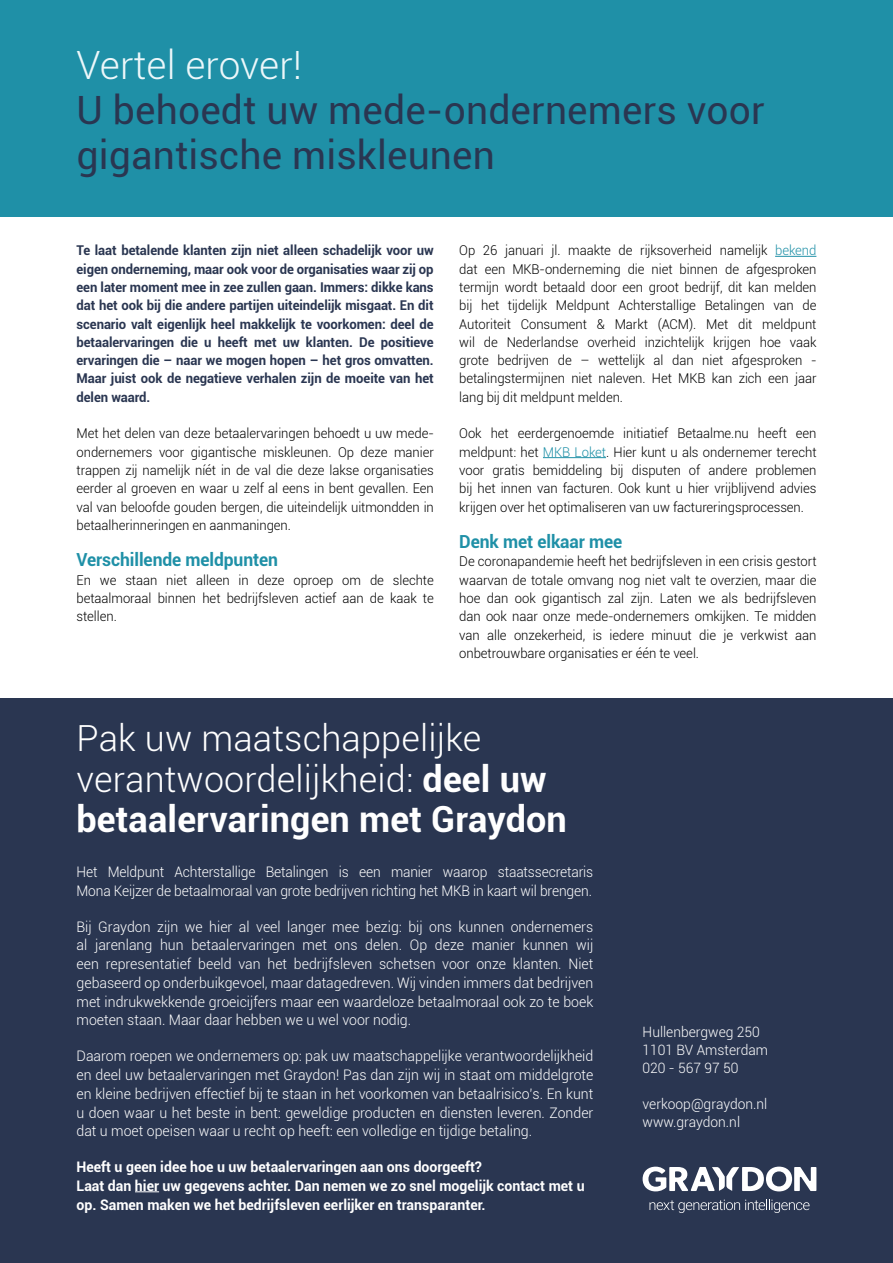
<style>
.page{position:relative;width:893px;height:1263px;background:#fff}
.page>*{position:absolute;margin:0;border:0;box-sizing:border-box;transform-origin:0 0}
.t1{font:39px/45px "Roboto";letter-spacing:.005em;color:#2a3651}
.t2{font:300 39px "Roboto";letter-spacing:.005em;color:#ecf7fa}
.t3{font:300 36px/40.5px "Roboto";letter-spacing:.005em;color:#fff}
.t4{font:700 18px "Roboto";letter-spacing:-.005em;color:#1f90a7}
.t5{font:300 14.55px/18.8px "Roboto";letter-spacing:-.01em;color:#fff;text-align:justify}
.t6{font:700 14.55px/18.8px "Roboto";color:#fff}
.t7{font:300 14.55px/18.8px "Roboto";letter-spacing:-.01em;color:#fff;scale:.95 1}
.t8{font:300 14.25px/18px "Roboto";color:#fff}
.t9{font:300 13.5px/18.3px "Roboto";letter-spacing:-.005em;color:#000;text-align:justify}
.t10{font:700 13.5px/18.3px "Roboto";letter-spacing:-.005em;color:#2a3651;text-align:justify}
.s1{color:#1f90a7}
.s2{font-weight:700}
</style>
<div class="page">
<div style="left:0;top:0;width:893px;height:217px;background:#1f90a7"></div>
<hr style="left:775px;top:256px;width:41px;height:1px;background:#1f90a7">
<hr style="left:543px;top:457px;width:63px;height:1px;background:#1f90a7">
<div style="left:0;top:698px;width:893px;height:565px;background:#2a3651"></div>
<svg style="left:135px;top:1191px;width:24px;height:1px"></svg>
<svg style="left:643px;top:1166px;width:173px;height:25px"></svg>
<svg style="left:649px;top:1199px;width:160px;height:14px"></svg>
<h1 class="t2" style="left:77px;top:38px;width:227px">Vertel erover!</h1>
<h1 class="t1" style="left:77px;top:86px;width:690px">U behoedt uw mede-ondernemers voor gigantische miskleunen</h1>
<p class="t10" style="left:77px;top:241px;width:359px">Te laat betalende klanten zijn niet alleen schadelijk voor uw eigen onderneming, maar ook voor de organisaties waar zij op een later moment mee in zee zullen gaan. Immers: dikke kans dat het ook bij die andere partijen uiteindelijk misgaat. En dit scenario valt eigenlijk heel makkelijk te voorkomen: deel de betaalervaringen die u heeft met uw klanten. De positieve ervaringen die – naar we mogen hopen – het gros omvatten.<br>Maar juist ook de negatieve verhalen zijn de moeite van het delen waard.</p>
<p class="t9" style="left:77px;top:424px;width:359px">Met het delen van deze betaalervaringen behoedt u uw mede&shy;ondernemers voor gigantische miskleunen. Op deze manier trappen zij namelijk níét in de val die deze lakse organisaties eerder al groeven en waar u zelf al eens in bent gevallen. Een val van beloofde gouden bergen, die uiteindelijk uitmondden in betaalherinneringen en aanmaningen.</p>
<h3 class="t4" style="left:77px;top:547px;width:203px">Verschillende meldpunten</h3>
<p class="t9" style="left:77px;top:570px;width:359px">En we staan niet alleen in deze oproep om de slechte betaalmoraal binnen het bedrijfsleven actief aan de kaak te stellen.</p>
<p class="t9" style="left:459px;top:241px;width:359px">Op 26 januari jl. maakte de rijksoverheid namelijk <span class="s1">bekend </span>dat een MKB-onderneming die niet binnen de afgesproken termijn wordt betaald door een groot bedrijf, dit kan melden bij het tijdelijk Meldpunt Achterstallige Betalingen van de Autoriteit Consument &amp; Markt (ACM). Met dit meldpunt wil de Nederlandse overheid inzichtelijk krijgen hoe vaak grote bedrijven de – wettelijk al dan niet afgesproken - betalingstermijnen niet naleven. Het MKB kan zich een jaar lang bij dit meldpunt melden.</p>
<p class="t9" style="left:459px;top:424px;width:359px">Ook het eerdergenoemde initiatief Betaalme.nu heeft een meldpunt: het <span class="s1">MKB Loket</span>. Hier kunt u als ondernemer terecht voor gratis bemiddeling bij disputen of andere problemen bij het innen van facturen. Ook kunt u hier vrijblijvend advies krijgen over het optimaliseren van uw factureringsprocessen.</p>
<h3 class="t4" style="left:459px;top:529px;width:165px">Denk met elkaar mee</h3>
<p class="t9" style="left:459px;top:552px;width:359px">De coronapandemie heeft het bedrijfsleven in een crisis gestort waarvan de totale omvang nog niet valt te overzien, maar die hoe dan ook gigantisch zal zijn. Laten we als bedrijfsleven dan ook naar onze mede-ondernemers omkijken. Te midden van alle onzekerheid, is iedere minuut die je verkwist aan onbetrouwbare organisaties er één te veel.</p>
<h2 class="t3" style="left:77px;top:717px;width:492px">Pak uw maatschappelijke verantwoordelijkheid: <span class="s2">deel uw betaalervaringen met Graydon</span></h2>
<p class="t7" style="left:77px;top:862px;width:545px">Het Meldpunt Achterstallige Betalingen is een manier waarop staatssecretaris<br>Mona Keijzer de betaalmoraal van grote bedrijven richting het MKB in kaart wil brengen.</p>
<p class="t5" style="left:77px;top:917px;width:518px">Bij Graydon zijn we hier al veel langer mee bezig: bij ons kunnen ondernemers al jarenlang hun betaalervaringen met ons delen. Op deze manier kunnen wij een representatief beeld van het bedrijfsleven schetsen voor onze klanten. Niet gebaseerd op onderbuikgevoel, maar datagedreven. Wij vinden immers dat bedrijven met indrukwekkende groeicijfers maar een waardeloze betaalmoraal ook zo te boek moeten staan. Maar daar hebben we u wel voor nodig.</p>
<p class="t5" style="left:77px;top:1046px;width:518px">Daarom roepen we ondernemers op: pak uw maatschappelijke verantwoordelijkheid en deel uw betaalervaringen met Graydon! Pas dan zijn wij in staat om middelgrote en kleine bedrijven effectief bij te staan in het voorkomen van betaalrisico’s. En kunt u doen waar u het beste in bent: geweldige producten en diensten leveren. Zonder dat u moet opeisen waar u recht op heeft: een volledige en tijdige betaling.</p>
<p class="t6" style="left:77px;top:1157px;width:510px">Heeft u geen idee hoe u uw betaalervaringen aan ons doorgeeft?<br>Laat dan hier uw gegevens achter. Dan nemen we zo snel mogelijk contact met u op. Samen maken we het bedrijfsleven eerlijker en transparanter.</p>
<p class="t8" style="left:643px;top:1023px;width:127px">Hullenbergweg 250<br>1101 BV Amsterdam<br>020 - 567 97 50</p>
<p class="t8" style="left:643px;top:1095px;width:126px">verkoop@graydon.nl www.graydon.nl</p>
</div>
